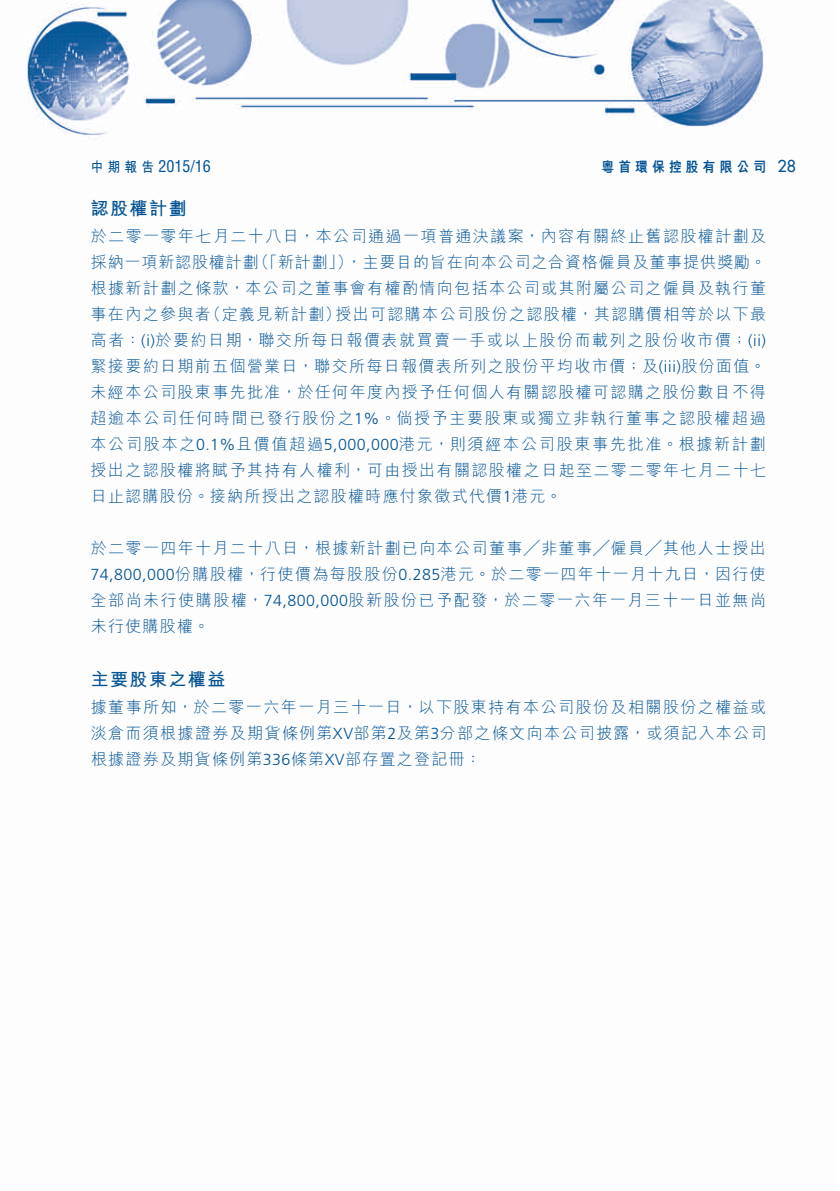
<style>
.page{position:relative;width:840px;height:1191px;background:#fff}
.page>*{position:absolute;margin:0;border:0;box-sizing:border-box;transform-origin:0 0}
.t1{font:700 18px "M Hei HK";letter-spacing:.08em;color:#005294}
.t2{font:300 16px/26px "M Hei HK";letter-spacing:.085em;color:#005294;text-align:justify}
.t3{font:300 16px "M Hei HK";letter-spacing:.055em;color:#005294}
.t4{font:condensed 16px "Helvetica LT Std";color:#005294}
.t5{font:500 16px "Futura Std";color:#005294}
.t6{font:800 14px "M Hei HK";letter-spacing:.34em;color:#005294;scale:.9 1}
.t7{font:700 14px "M Hei HK";color:#005294;scale:.9 1}
.s1{font-family:"Frutiger LT Std"}
</style>
<div class="page">
<img style="left:27px;top:0;width:740px;height:140px">
<p class="t6" style="left:601px;top:159px;width:184px">粵首環保控股有限公司</p>
<p class="t4" style="left:158px;top:156px;width:54px">2015/16</p>
<p class="t7" style="left:91px;top:157px;width:72px">中期報告</p>
<p class="t1" style="left:91px;top:195px;width:97px">認股權計劃</p>
<p class="t2" style="left:91px;top:222px;width:676px;text-align:right">於二零一零年七月二十八日，本公司通過一項普通決議案，內容有關終止舊認股權計劃及，主要目的旨在向本公司之合資格僱員及董事提供獎勵。</p>
<p class="t2" style="left:253px;top:248px;width:101px">（「新計劃」）</p>
<p class="t3" style="left:91px;top:250px;width:169px">採納一項新認股權計劃</p>
<p class="t2" style="left:91px;top:274px;width:676px">根據新計劃之條款，本公司之董事會有權酌情向包括本公司或其附屬公司之僱員及執行董</p>
<p class="t2" style="left:335px;top:300px;width:432px">授出可認購本公司股份之認股權，其認購價相等於以下最</p>
<p class="t2" style="left:90px;top:300px;width:676px;text-align:left">事在內之參與者<br>高者： <span class="s1">)i(</span> 於要約日期，聯交所每日報價表就買賣一手或以上股份而載列之股份收市價；<span class="s1">( (i i</span>緊接要約日期前五個營業日，聯交所每日報價表所列之股份平均收市價；及<span class="s1">(iii)</span>股份面值。未經本公司股東事先批准，於任何年度內授予任何個人有關認股權可認購之股份數目不得超逾本公司任何時間已發行股份之<span class="s1">1%</span>。倘授予主要股東或獨立非執行董事之認股權超過本公司股本之<span class="s1">0.1%</span>且價值超過<span class="s1">5,000,000</span>港元，則須經本公司股東事先批准。根據新計劃授出之認股權將賦予其持有人權利，可由授出有關認股權之日起至二零二零年七月二十七日止認購股份。接納所授出之認股權時應付象徵式代價<span class="s1">1</span>港元。</p>
<p class="t2" style="left:90px;top:534px;width:676px">於二零一四年十月二十八日，根據新計劃已向本公司董事╱非董事╱僱員╱其他人士授出<span class="s1">74,800,000</span>份購股權，行使價為每股股份<span class="s1">0.285</span>港元。於二零一四年十一月十九日，因行使全部尚未行使購股權，<span class="s1">74,800,000</span>股新股份已予配發，於二零一六年一月三十一日並無尚未行使購股權。</p>
<p class="t1" style="left:91px;top:666px;width:136px">主要股東之權益</p>
<p class="t2" style="left:91px;top:693px;width:676px">據董事所知，於二零一六年一月三十一日，以下股東持有本公司股份及相關股份之權益或淡倉而須根據證券及期貨條例第<span class="s1">XV</span>部第<span class="s1">2</span>及第<span class="s1">3</span>分部之條文向本公司披露，或須記入本公司根據證券及期貨條例第<span class="s1">336</span>條第<span class="s1">XV</span>部存置之登記冊：</p>
<p class="t2" style="left:205px;top:300px;width:137px">（定義見新計劃）</p>
<p class="t5" style="left:777px;top:156px;width:20px">28</p>
</div>
